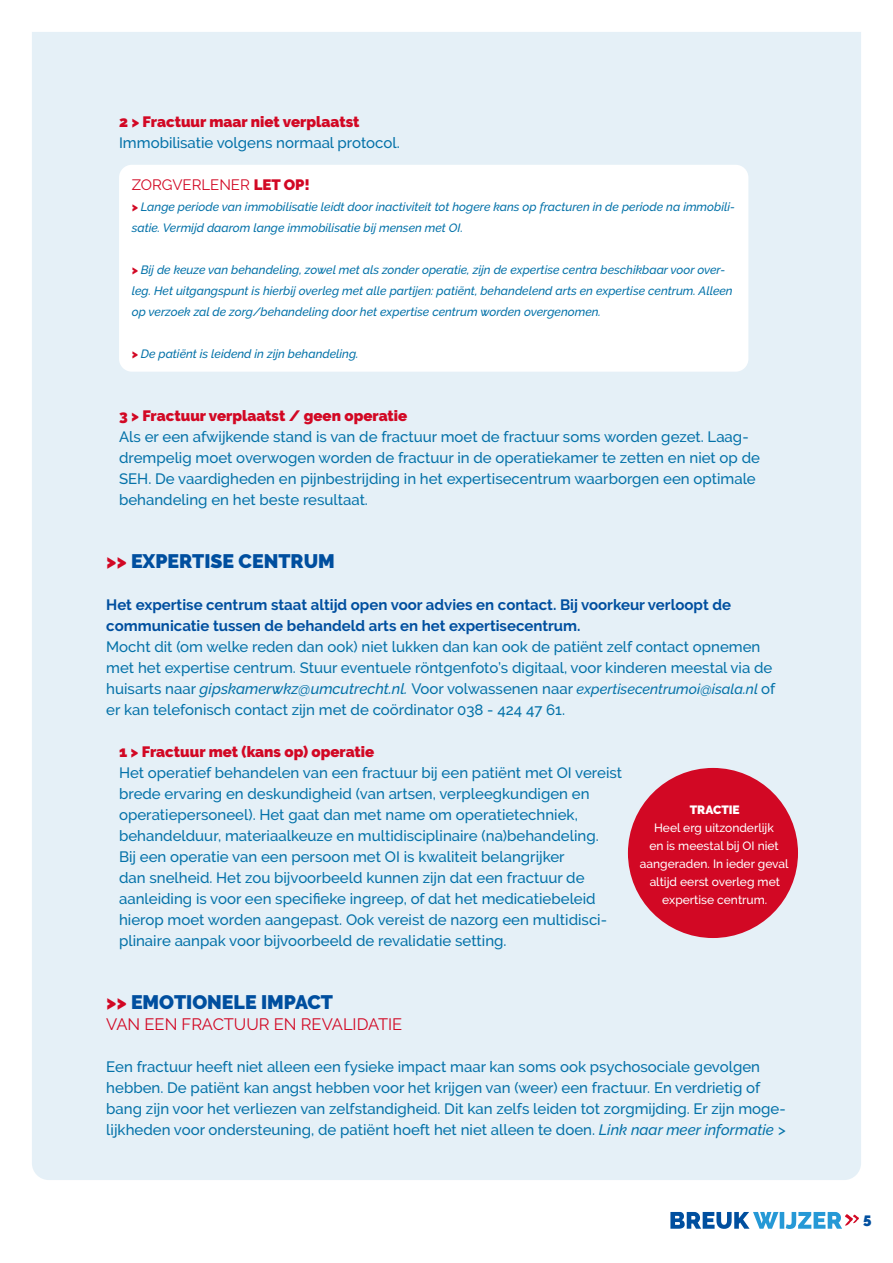
<style>
.page{position:relative;width:893px;height:1263px;background:#fff}
.page>*{position:absolute;margin:0;border:0;box-sizing:border-box;transform-origin:0 0}
.t1{font:900 19.5px "Raleway";color:#004f9f}
.t2{font:16.5px "Raleway";color:#d20824}
.t3{font:500 15px/21px "Raleway";color:#0472a9}
.t4{font:700 15px/21px "Raleway";color:#004f9f}
.t5{font:900 15px "Raleway";color:#d20824}
.t6{font:15px "Raleway";color:#d20824}
.t7{font:900 15px "Raleway";color:#004f9f}
.t8{font:italic 500 12px/21px "Raleway";color:#0472a9}
.t9{font:500 12px/18px "Raleway";color:#fff;text-align:center}
.t10{font:900 12px "Raleway";color:#fff}
.s1{font-weight:900}
.s2{font-weight:900;font-style:normal;color:#d20824}
.s3{color:#d20824}
.s4{font-style:italic}
.s5{font-style:italic;font-size:14.25px}
</style>
<div class="page">
<div style="left:32px;top:32px;width:829px;height:1148px;background:#e5f0f7"></div>
<div style="left:119px;top:165px;width:629px;height:207px;background:#fff;border-radius:13px"></div>
<svg style="left:670px;top:1212px;width:189px;height:17px"></svg>
<div style="left:628px;top:768px;width:170px;height:170px;background:#d20824;border-radius:50%"></div>
<p class="t5" style="left:119px;top:113px;width:242px">2 &gt; Fractuur maar niet verplaatst</p>
<p class="t3" style="left:119px;top:133px;width:282px">Immobilisatie volgens normaal protocol.</p>
<p class="t6" style="left:132px;top:176px;width:180px">ZORGVERLENER <span class="s1">LET OP!</span></p>
<p class="t8" style="left:132px;top:197px;width:605px"><span class="s2">&gt;</span> Lange periode van immobilisatie leidt door inactiviteit tot hogere kans op fracturen in de periode na immobili&shy;satie. Vermijd daarom lange immobilisatie bij mensen met OI.</p>
<p class="t8" style="left:132px;top:260px;width:602px"><span class="s2">&gt;</span> Bij de keuze van behandeling, zowel met als zonder operatie, zijn de expertise centra beschikbaar voor over&shy;leg. Het uitgangspunt is hierbij overleg met alle partijen: patiënt, behandelend arts en expertise centrum. Alleen op verzoek zal de zorg/behandeling door het expertise centrum worden overgenomen.</p>
<p class="t8" style="left:132px;top:344px;width:228px"><span class="s2">&gt;</span> De patiënt is leidend in zijn behandeling.</p>
<p class="t5" style="left:119px;top:407px;width:290px">3 &gt; Fractuur verplaatst / geen operatie</p>
<p class="t3" style="left:119px;top:427px;width:642px">Als er een afwijkende stand is van de fractuur moet de fractuur soms worden gezet. Laag&shy;drempelig moet overwogen worden de fractuur in de operatiekamer te zetten en niet op de SEH. De vaardigheden en pijnbestrijding in het expertisecentrum waarborgen een optimale behandeling en het beste resultaat.</p>
<h1 class="t1" style="left:106px;top:550px;width:230px"><span class="s3">&gt;&gt;</span> EXPERTISE CENTRUM</h1>
<p class="t4" style="left:106px;top:595px;width:626px">Het expertise centrum staat altijd open voor advies en contact. Bij voorkeur verloopt de communicatie tussen de behandeld arts en het expertisecentrum.</p>
<p class="t3" style="left:106px;top:637px;width:670px">Mocht dit (om welke reden dan ook) niet lukken dan kan ook de patiënt zelf contact opnemen met het expertise centrum. Stuur eventuele röntgenfoto’s digitaal, voor kinderen meestal via de huisarts naar <span class="s4">gipskamerwkz@umcutrecht.nl.</span> Voor volwassenen naar <span class="s5">expertisecentrumoi@isala.nl</span> of er kan telefonisch contact zijn met de coördinator 038 - 424 47 61.</p>
<p class="t5" style="left:119px;top:743px;width:257px">1 &gt; Fractuur met (kans op) operatie</p>
<p class="t3" style="left:119px;top:763px;width:505px">Het operatief behandelen van een fractuur bij een patiënt met OI vereist brede ervaring en deskundigheid (van artsen, verpleegkundigen en operatiepersoneel). Het gaat dan met name om operatietechniek, behandelduur, materiaalkeuze en multidisciplinaire (na)behandeling.<br>Bij een operatie van een persoon met OI is kwaliteit belangrijker<br>dan snelheid. Het zou bijvoorbeeld kunnen zijn dat een fractuur de aanleiding is voor een specifieke ingreep, of dat het medicatiebeleid hierop moet worden aangepast. Ook vereist de nazorg een multidisci&shy;plinaire aanpak voor bijvoorbeeld de revalidatie setting.</p>
<p class="t10" style="left:690px;top:802px;width:51px">TRACTIE</p>
<p class="t9" style="left:640px;top:818px;width:150px">Heel erg uitzonderlijk<br>en is meestal bij OI niet aangeraden. In ieder geval altijd eerst overleg met expertise centrum.</p>
<h1 class="t1" style="left:106px;top:991px;width:228px"><span class="s3">&gt;&gt;</span> EMOTIONELE IMPACT</h1>
<p class="t2" style="left:106px;top:1015px;width:298px">VAN EEN FRACTUUR EN REVALIDATIE</p>
<p class="t3" style="left:106px;top:1057px;width:681px">Een fractuur heeft niet alleen een fysieke impact maar kan soms ook psychosociale gevolgen hebben. De patiënt kan angst hebben voor het krijgen van (weer) een fractuur. En verdrietig of bang zijn voor het verliezen van zelfstandigheid. Dit kan zelfs leiden tot zorgmijding. Er zijn moge&shy;lijkheden voor ondersteuning, de patiënt hoeft het niet alleen te doen. <span class="s4">Link naar meer informatie &gt;</span></p>
<p class="t7" style="left:863px;top:1210px;width:10px">5</p>
</div>
